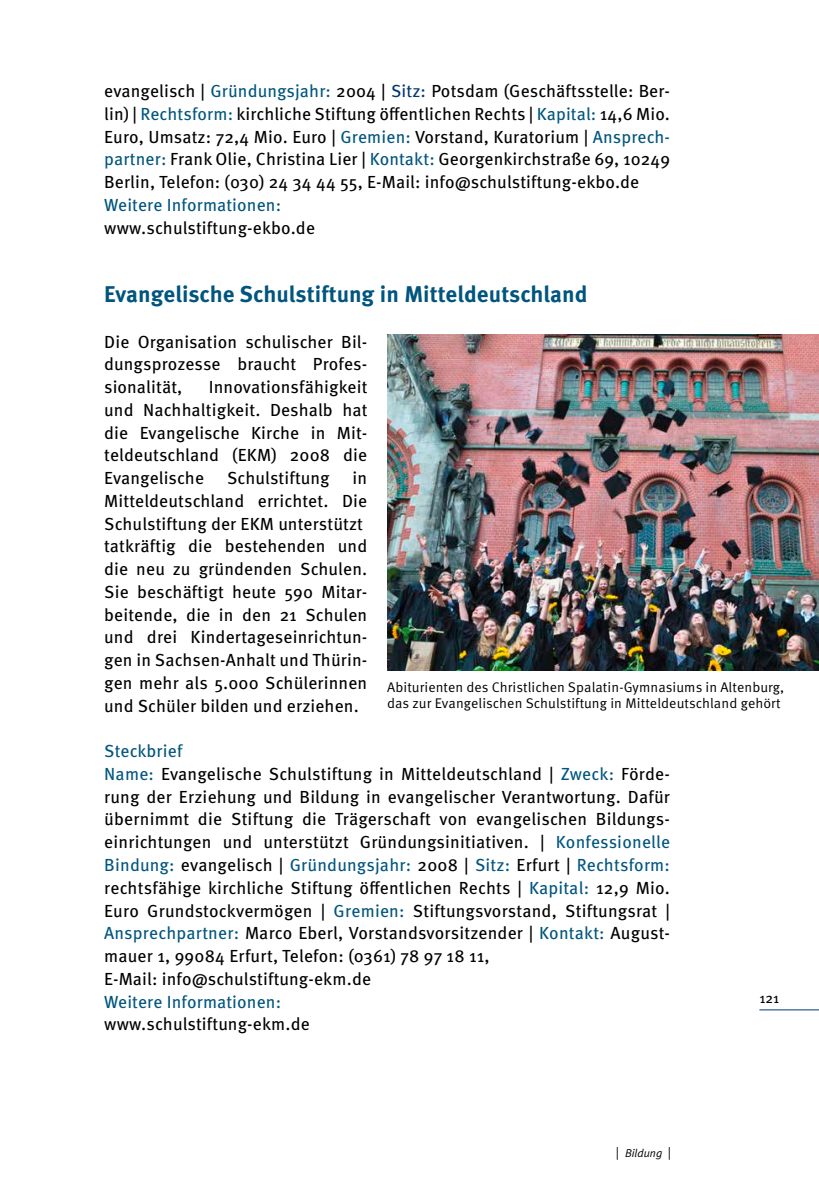
<style>
.page{position:relative;width:819px;height:1191px;background:#fff}
.page>*{position:absolute;margin:0;border:0;box-sizing:border-box;transform-origin:0 0}
.t1{font:700 22.75px "Meta Pro";color:#00557e}
.t2{font:17.5px/22.8px "Meta Pro";letter-spacing:.01em;color:#000;text-align:justify}
.t3{font:17.5px "Meta Pro";letter-spacing:.01em;color:#00557e}
.t4{font:14px/16.8px "Meta Pro";letter-spacing:.01em;color:#000}
.t5{font:14px "Meta Pro";color:#000}
.t6{font:italic 11.38px "Meta Plus Normal";color:#000}
.s1{color:#00557e}
.s2{color:#003770}
.s3{font-family:"Meta Pro";font-style:normal;font-size:13.12px}
</style>
<div class="page">
<hr style="left:759px;top:1009px;width:60px;height:1px;background:#003770">
<img style="left:387px;top:334px;width:432px;height:336px">
<p class="t2" style="left:104px;top:80px;width:567px">evangelisch | <span class="s1">Gründungsjahr:</span> 2004 | <span class="s2">Sitz:</span> Potsdam (Geschäftsstelle: Ber&shy;lin) | <span class="s1">Rechtsform:</span> kirchliche Stiftung öffentlichen Rechts | <span class="s1">Kapital:</span> 14,6 Mio.<br>Euro, Umsatz: 72,4 Mio. Euro | <span class="s1">Gremien:</span> Vorstand, Kuratorium | <span class="s1">Ansprech&shy;partner:</span> Frank Olie, Christina Lier | <span class="s1">Kontakt:</span> Georgenkirchstraße 69, 10249<br>Berlin, Telefon: (030) 24 34 44 55, E-Mail: info@schulstiftung-ekbo.de</p>
<p class="t3" style="left:104px;top:194px;width:178px">Weitere Informationen:</p>
<p class="t2" style="left:104px;top:217px;width:212px">www.schulstiftung-ekbo.de</p>
<h1 class="t1" style="left:104px;top:280px;width:485px">Evangelische Schulstiftung in Mitteldeutschland</h1>
<p class="t2" style="left:104px;top:331px;width:264px">Die Organisation schulischer Bil&shy;dungsprozesse braucht Profes&shy;sionalität,</p>
<p class="t2" style="left:104px;top:376px;width:265px;text-indent:104px">Innovationsfähigkeit und Nachhaltigkeit. Deshalb hat die Evangelische Kirche in Mit&shy;teldeutschland (EKM) 2008 die Evangelische</p>
<p class="t2" style="left:227px;top:467px;width:104px">Schulstiftung</p>
<p class="t2" style="left:104px;top:467px;width:264px;text-align:left;text-indent:248px">in<br>Mitteldeutschland errichtet. Die<br>Schulstiftung der EKM unterstützt tatkräftig die bestehenden und die neu zu gründenden Schulen.<br>Sie beschäftigt heute 590 Mitar&shy;beitende, die in den 21 Schulen und drei Kindertageseinrichtun&shy;gen in Sachsen-Anhalt und Thürin&shy;gen mehr als 5.000 Schülerinnen und Schüler bilden und erziehen.</p>
<p class="t2" style="left:104px;top:740px;width:567px;text-align:left"><span class="s1">Steckbrief<br>Name:</span> Evangelische Schulstiftung in Mitteldeutschland | <span class="s1">Zweck:</span> Förde&shy;rung der Erziehung und Bildung in evangelischer Verantwortung. Dafür übernimmt die Stiftung die Trägerschaft von evangelischen Bildungs&shy;einrichtungen und unterstützt Gründungsinitiativen. | <span class="s1">Konfessionelle Bindung:</span> evangelisch | <span class="s1">Gründungsjahr:</span> 2008 | <span class="s1">Sitz:</span> Erfurt | <span class="s1">Rechtsform: </span>rechtsfähige kirchliche Stiftung öffentlichen Rechts | <span class="s1">Kapital:</span> 12,9 Mio.<br>Euro Grundstockvermögen | <span class="s1">Gremien:</span> Stiftungsvorstand, Stiftungsrat | <span class="s1">Ansprechpartner:</span> Marco Eberl, Vorstandsvorsitzender | <span class="s1">Kontakt:</span> August&shy;mauer 1, 99084 Erfurt, Telefon: (0361) 78 97 18 11,<br>E-Mail: info@schulstiftung-ekm.de</p>
<p class="t3" style="left:104px;top:990px;width:178px">Weitere Informationen:</p>
<p class="t2" style="left:104px;top:1013px;width:207px">www.schulstiftung-ekm.de</p>
<p class="t4" style="left:387px;top:679px;width:398px">Abiturienten des Christlichen Spalatin-Gymnasiums in Altenburg, das zur Evangelischen Schulstiftung in Mitteldeutschland gehört</p>
<p class="t5" style="left:759px;top:989px;width:21px">121</p>
<p class="t6" style="left:615px;top:1146px;width:57px"><span class="s3">|</span> Bildung <span class="s3">|</span></p>
</div>
